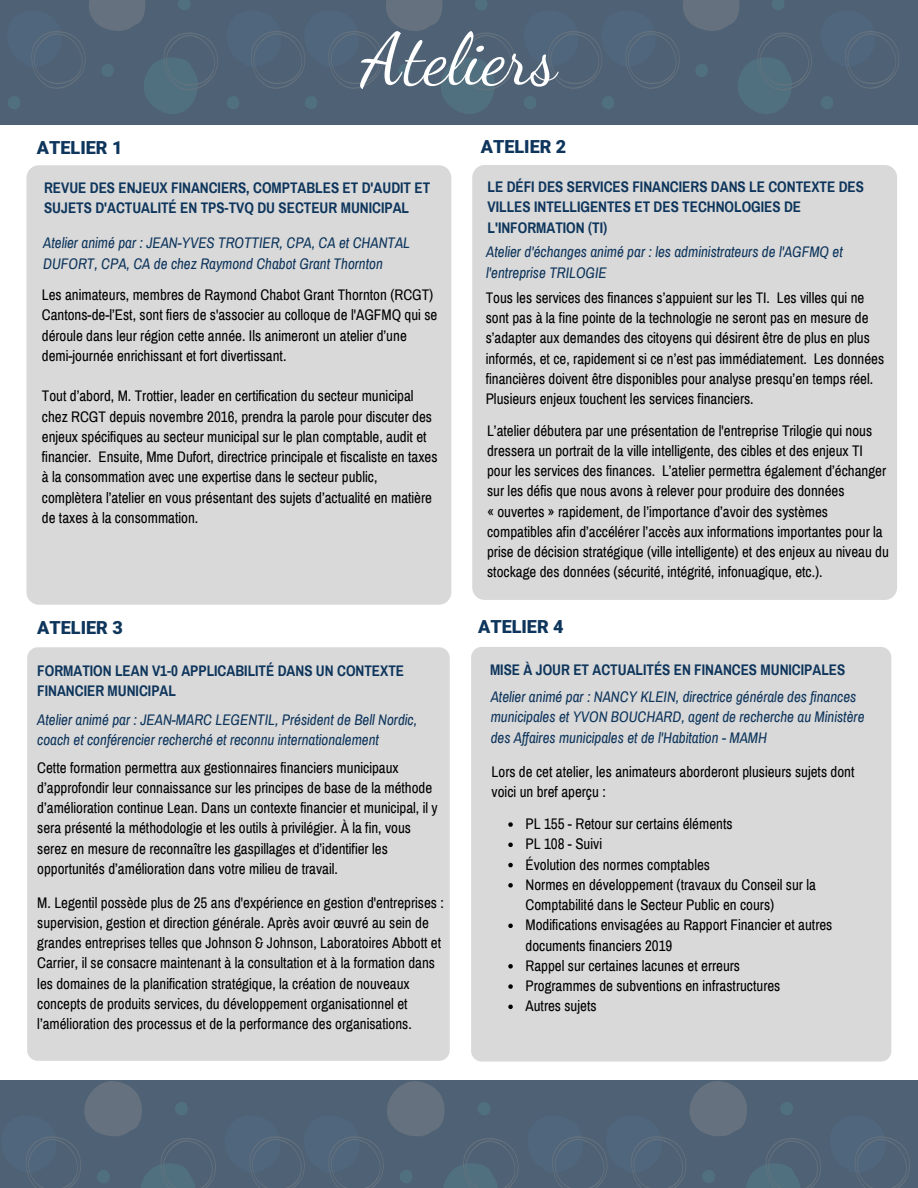
<style>
.page{position:relative;width:918px;height:1188px;background:#fff}
.page>*{position:absolute;margin:0;border:0;box-sizing:border-box;transform-origin:0 0}
.t1{font:72px "Dancing Script";color:#fff}
.t2{font:900 18px "Mardoto";color:#0e355c}
.t3{font:15px/20.2px "Archivo Narrow";color:#000}
.t4{font:italic 15px/20.2px "Archivo Narrow";color:#0e355c}
.t5{font:700 15px/20.2px "Archivo Narrow";color:#0e355c}
</style>
<div class="page">
<div style="left:0;top:1080px;width:918px;height:108px;background:#4f6174"></div>
<div style="left:0;top:0;width:918px;height:125px;background:#4f6174"></div>
<svg style="left:8px;top:0;width:891px;height:114px"></svg>
<div style="left:472px;top:165px;width:425px;height:435px;background:#d9d9d9"></div>
<div style="left:26px;top:165px;width:426px;height:440px;background:#d9d9d9"></div>
<div style="left:27px;top:647px;width:423px;height:414px;background:#d9d9d9"></div>
<div style="left:471px;top:647px;width:421px;height:415px;background:#d9d9d9"></div>
<svg style="left:26px;top:1081px;width:190px;height:107px"></svg>
<svg style="left:249px;top:1081px;width:270px;height:107px"></svg>
<svg style="left:552px;top:1081px;width:358px;height:107px"></svg>
<svg style="left:508px;top:822px;width:5px;height:5px"></svg>
<svg style="left:508px;top:843px;width:5px;height:4px"></svg>
<svg style="left:508px;top:863px;width:5px;height:4px"></svg>
<svg style="left:508px;top:883px;width:5px;height:5px"></svg>
<svg style="left:508px;top:924px;width:5px;height:4px"></svg>
<svg style="left:508px;top:964px;width:5px;height:5px"></svg>
<svg style="left:508px;top:984px;width:5px;height:5px"></svg>
<svg style="left:508px;top:1005px;width:5px;height:4px"></svg>
<h1 class="t1" style="left:361px;top:17px;width:197px">Ateliers</h1>
<p class="t2" style="left:37px;top:137px;width:87px">ATELIER 1</p>
<p class="t5" style="left:44px;top:178px;width:388px">REVUE DES ENJEUX FINANCIERS, COMPTABLES ET D'AUDIT ET<br>SUJETS D'ACTUALITÉ EN TPS-TVQ DU SECTEUR MUNICIPAL</p>
<p class="t2" style="left:481px;top:136px;width:87px">ATELIER 2</p>
<p class="t5" style="left:488px;top:177px;width:378px">LE DÉFI DES SERVICES FINANCIERS DANS LE CONTEXTE DES<br>VILLES INTELLIGENTES ET DES TECHNOLOGIES DE<br>L'INFORMATION (TI)</p>
<p class="t4" style="left:43px;top:233px;width:368px">Atelier animé par : JEAN-YVES TROTTIER, CPA, CA et CHANTAL<br>DUFORT, CPA, CA de chez Raymond Chabot Grant Thornton</p>
<p class="t4" style="left:486px;top:242px;width:358px">Atelier d'échanges animé par : les administrateurs de l'AGFMQ et l'entreprise TRILOGIE</p>
<p class="t3" style="left:42px;top:285px;width:397px">Les animateurs, membres de Raymond Chabot Grant Thornton (RCGT)<br>Cantons-de-l’Est, sont fiers de s'associer au colloque de l'AGFMQ qui se déroule dans leur région cette année. Ils animeront un atelier d’une demi-journée enrichissant et fort divertissant.</p>
<p class="t3" style="left:42px;top:386px;width:397px">Tout d’abord, M. Trottier, leader en certification du secteur municipal chez RCGT depuis novembre 2016, prendra la parole pour discuter des enjeux spécifiques au secteur municipal sur le plan comptable, audit et financier. Ensuite, Mme Dufort, directrice principale et fiscaliste en taxes à la consommation avec une expertise dans le secteur public, complètera l’atelier en vous présentant des sujets d’actualité en matière de taxes à la consommation.</p>
<p class="t2" style="left:37px;top:618px;width:87px">ATELIER 3</p>
<p class="t5" style="left:37px;top:661px;width:368px">FORMATION LEAN V1-0 APPLICABILITÉ DANS UN CONTEXTE<br>FINANCIER MUNICIPAL</p>
<p class="t4" style="left:37px;top:710px;width:381px">Atelier animé par : JEAN-MARC LEGENTIL, Président de Bell Nordic, coach et conférencier recherché et reconnu internationalement</p>
<p class="t3" style="left:37px;top:758px;width:402px">Cette formation permettra aux gestionnaires financiers municipaux d’approfondir leur connaissance sur les principes de base de la méthode d’amélioration continue Lean. Dans un contexte financier et municipal, il y sera présenté la méthodologie et les outils à privilégier. À la fin, vous serez en mesure de reconnaître les gaspillages et d’identifier les opportunités d’amélioration dans votre milieu de travail.</p>
<p class="t3" style="left:37px;top:893px;width:408px">M. Legentil possède plus de 25 ans d'expérience en gestion d'entreprises : supervision, gestion et direction générale. Après avoir œuvré au sein de grandes entreprises telles que Johnson &amp; Johnson, Laboratoires Abbott et Carrier, il se consacre maintenant à la consultation et à la formation dans les domaines de la planification stratégique, la création de nouveaux concepts de produits services, du développement organisationnel et l’amélioration des processus et de la performance des organisations.</p>
<p class="t3" style="left:486px;top:288px;width:400px">Tous les services des finances s’appuient sur les TI. Les villes qui ne sont pas à la fine pointe de la technologie ne seront pas en mesure de s’adapter aux demandes des citoyens qui désirent être de plus en plus informés, et ce, rapidement si ce n’est pas immédiatement. Les données financières doivent être disponibles pour analyse presqu’en temps réel.<br>Plusieurs enjeux touchent les services financiers.</p>
<p class="t3" style="left:487px;top:420px;width:403px">L’atelier débutera par une présentation de l'entreprise Trilogie qui nous dressera un portrait de la ville intelligente, des cibles et des enjeux TI pour les services des finances. L’atelier permettra également d’échanger sur les défis que nous avons à relever pour produire des données<br>« ouvertes » rapidement, de l’importance d’avoir des systèmes compatibles afin d’accélérer l’accès aux informations importantes pour la prise de décision stratégique (ville intelligente) et des enjeux au niveau du stockage des données (sécurité, intégrité, infonuagique, etc.).</p>
<p class="t2" style="left:478px;top:616px;width:87px">ATELIER 4</p>
<p class="t5" style="left:490px;top:660px;width:357px">MISE À JOUR ET ACTUALITÉS EN FINANCES MUNICIPALES</p>
<p class="t4" style="left:491px;top:687px;width:375px">Atelier animé par : NANCY KLEIN, directrice générale des finances municipales et YVON BOUCHARD, agent de recherche au Ministère des Affaires municipales et de l'Habitation - MAMH</p>
<p class="t3" style="left:492px;top:762px;width:364px">Lors de cet atelier, les animateurs aborderont plusieurs sujets dont voici un bref aperçu :</p>
<p class="t3" style="left:526px;top:814px;width:308px">PL 155 - Retour sur certains éléments<br>PL 108 - Suivi<br>Évolution des normes comptables<br>Normes en développement (travaux du Conseil sur la Comptabilité dans le Secteur Public en cours)<br>Modifications envisagées au Rapport Financier et autres documents financiers 2019<br>Rappel sur certaines lacunes et erreurs<br>Programmes de subventions en infrastructures<br>Autres sujets</p>
</div>
